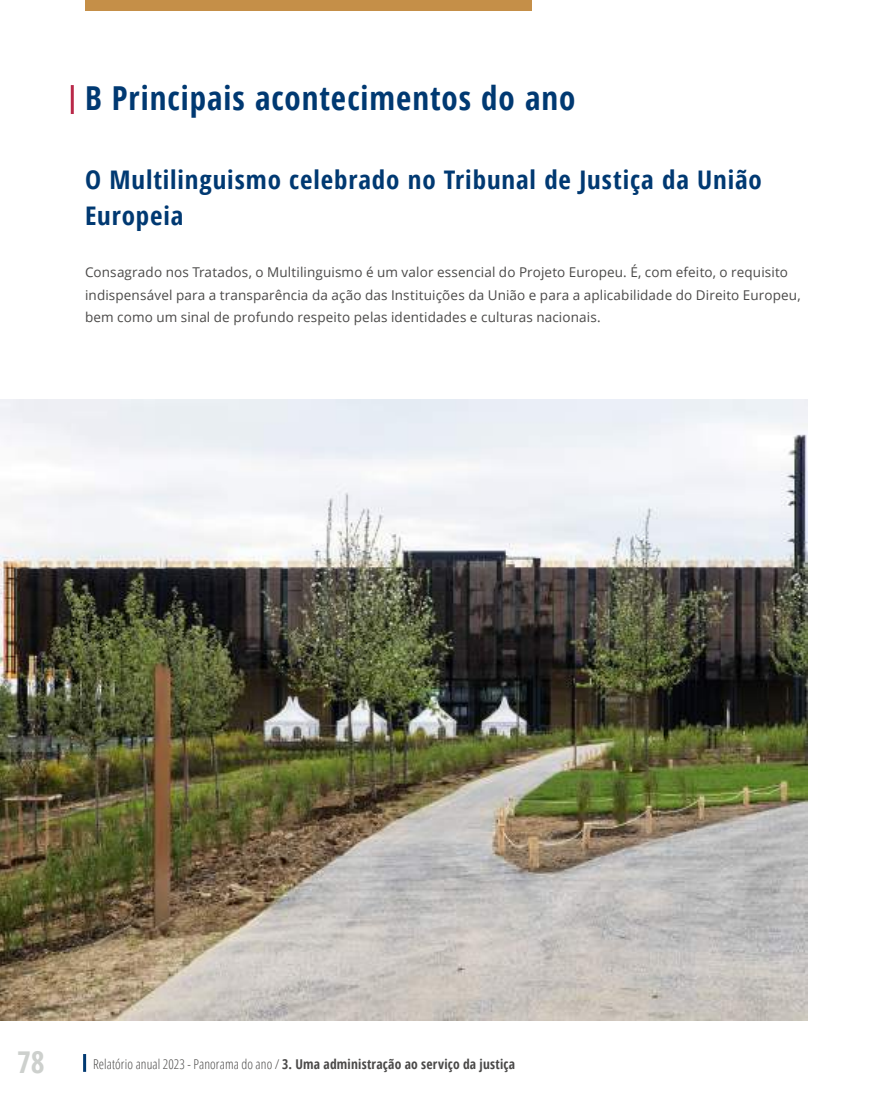
<style>
.page{position:relative;width:893px;height:1106px;background:#fff}
.page>*{position:absolute;margin:0;border:0;box-sizing:border-box;transform-origin:0 0}
.t1{font:700 33px "Open Sans Condensed";letter-spacing:.03em;color:#003972}
.t2{font:700 30px "Open Sans Condensed";color:#cdd0cd}
.t3{font:700 25.65px/36px "Open Sans Condensed";letter-spacing:.03em;color:#003972;scale:1.05 1}
.t4{font:13.5px/22.5px "Open Sans";letter-spacing:.01em;color:#4a4948}
.t5{font:700 13.5px "Open Sans Condensed";letter-spacing:.015em;color:#4a4948}
.s1{font-family:"Open Sans";font-weight:300;font-stretch:condensed}
</style>
<div class="page">
<hr style="left:83px;top:1054px;width:3px;height:17px;background:#003972">
<div style="left:85px;top:0;width:446px;height:11px;background:#c58f48"></div>
<img style="left:0;top:399px;width:807px;height:621px">
<hr style="left:71px;top:85px;width:3px;height:29px;background:#b92949">
<h1 class="t1" style="left:85px;top:85px;width:492px">B Principais acontecimentos do ano</h1>
<h3 class="t3" style="left:85px;top:164px;width:646px">O Multilinguismo celebrado no Tribunal de Justiça da União<br>Europeia</h3>
<p class="t4" style="left:85px;top:260px;width:717px">Consagrado nos Tratados, o Multilinguismo é um valor essencial do Projeto Europeu. É, com efeito, o requisito indispensável para a transparência da ação das Instituições da União e para a aplicabilidade do Direito Europeu, bem como um sinal de profundo respeito pelas identidades e culturas nacionais.</p>
<h2 class="t2" style="left:17px;top:1049px;width:29px">78</h2>
<p class="t5" style="left:93px;top:1058px;width:424px"><span class="s1">Relatório anual 2023 - Panorama do ano /</span> 3. Uma administração ao serviço da justiça</p>
</div>
